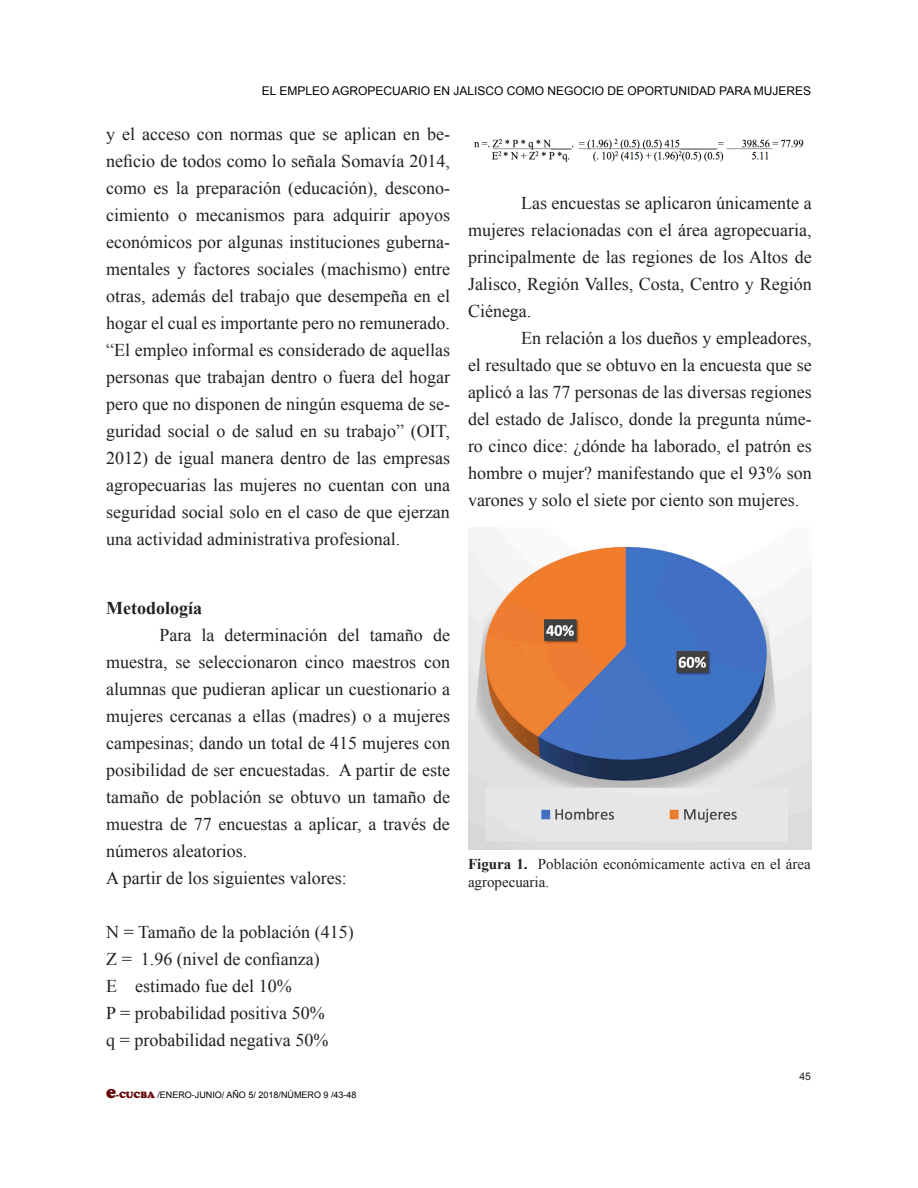
<style>
.page{position:relative;width:918px;height:1188px;background:#fff}
.page>*{position:absolute;margin:0;border:0;box-sizing:border-box;transform-origin:0 0}
.Normal__Web{font:18px/27px "Times New Roman";color:#231f20;text-align:justify}
.Normal__Web-2{font:700 18px "Times New Roman";color:#231f20}
.Normal__Web-3{font:15px/18px "Times New Roman";color:#231f20}
.t1{font:12px "Arial";color:#000}
.t2{font:10.5px "Arial";color:#231f20}
.t3{font:9px "Arial";color:#000}
.s1{font-family:"Cooper Black Std";font-size:18px;color:#67080a}
.s2{font-family:"Cooper Black Std";color:#67080a}
.s3{font-weight:700}
</style>
<div class="page">
<img style="left:474px;top:139px;width:330px;height:23px">
<img style="left:468px;top:546px;width:343px;height:304px">
<p class="t1" style="left:262px;top:83px;width:551px">EL EMPLEO AGROPECUARIO EN JALISCO COMO NEGOCIO DE OPORTUNIDAD PARA MUJERES</p>
<p class="Normal__Web" style="left:106px;top:120px;width:345px">y el acceso con normas que se aplican en be&shy;neficio de todos como lo señala Somavía 2014, como es la preparación (educación), descono&shy;cimiento o mecanismos para adquirir apoyos económicos por algunas instituciones guberna&shy;mentales y factores sociales (machismo) entre otras, además del trabajo que desempeña en el hogar el cual es importante pero no remunerado. “El empleo informal es considerado de aquellas personas que trabajan dentro o fuera del hogar pero que no disponen de ningún esquema de se&shy;guridad social o de salud en su trabajo” (OIT, 2012) de igual manera dentro de las empresas agropecuarias las mujeres no cuentan con una seguridad social solo en el caso de que ejerzan una actividad administrativa profesional.</p>
<p class="Normal__Web" style="left:468px;top:189px;width:345px;text-indent:53px">Las encuestas se aplicaron únicamente a mujeres relacionadas con el área agropecuaria, principalmente de las regiones de los Altos de Jalisco, Región Valles, Costa, Centro y Región Ciénega.</p>
<p class="Normal__Web" style="left:468px;top:324px;width:345px;text-indent:53px">En relación a los dueños y empleadores, el resultado que se obtuvo en la encuesta que se aplicó a las 77 personas de las diversas regiones del estado de Jalisco, donde la pregunta núme&shy;ro cinco dice: ¿dónde ha laborado, el patrón es hombre o mujer? manifestando que el 93% son varones y solo el siete por ciento son mujeres.</p>
<p class="Normal__Web-2" style="left:106px;top:596px;width:97px">Metodología</p>
<p class="Normal__Web" style="left:106px;top:621px;width:345px;text-indent:53px">Para la determinación del tamaño de muestra, se seleccionaron cinco maestros con alumnas que pudieran aplicar un cuestionario a mujeres cercanas a ellas (madres) o a mujeres campesinas; dando un total de 415 mujeres con posibilidad de ser encuestadas. A partir de este tamaño de población se obtuvo un tamaño de muestra de 77 encuestas a aplicar, a través de números aleatorios.</p>
<p class="Normal__Web" style="left:106px;top:864px;width:242px">A partir de los siguientes valores:</p>
<p class="Normal__Web" style="left:106px;top:918px;width:249px">N = Tamaño de la población (415)</p>
<p class="Normal__Web" style="left:106px;top:945px;width:215px">Z = 1.96 (nivel de confianza)</p>
<p class="Normal__Web" style="left:106px;top:972px;width:187px">E estimado fue del 10%</p>
<p class="Normal__Web" style="left:106px;top:999px;width:220px">P = probabilidad positiva 50%</p>
<p class="Normal__Web" style="left:106px;top:1026px;width:224px">q = probabilidad negativa 50%</p>
<p class="t3" style="left:106px;top:1089px;width:252px"><span class="s1">e</span><span class="s2">-CUCBA</span> /ENERO-JUNIO/ AÑO 5/ 2018/NÚMERO 9 /43-48</p>
<p class="Normal__Web-3" style="left:468px;top:854px;width:344px"><span class="s3">Figura 1.</span> Población económicamente activa en el área agropecuaria.</p>
<p class="t2" style="left:799px;top:1069px;width:13px">45</p>
</div>
